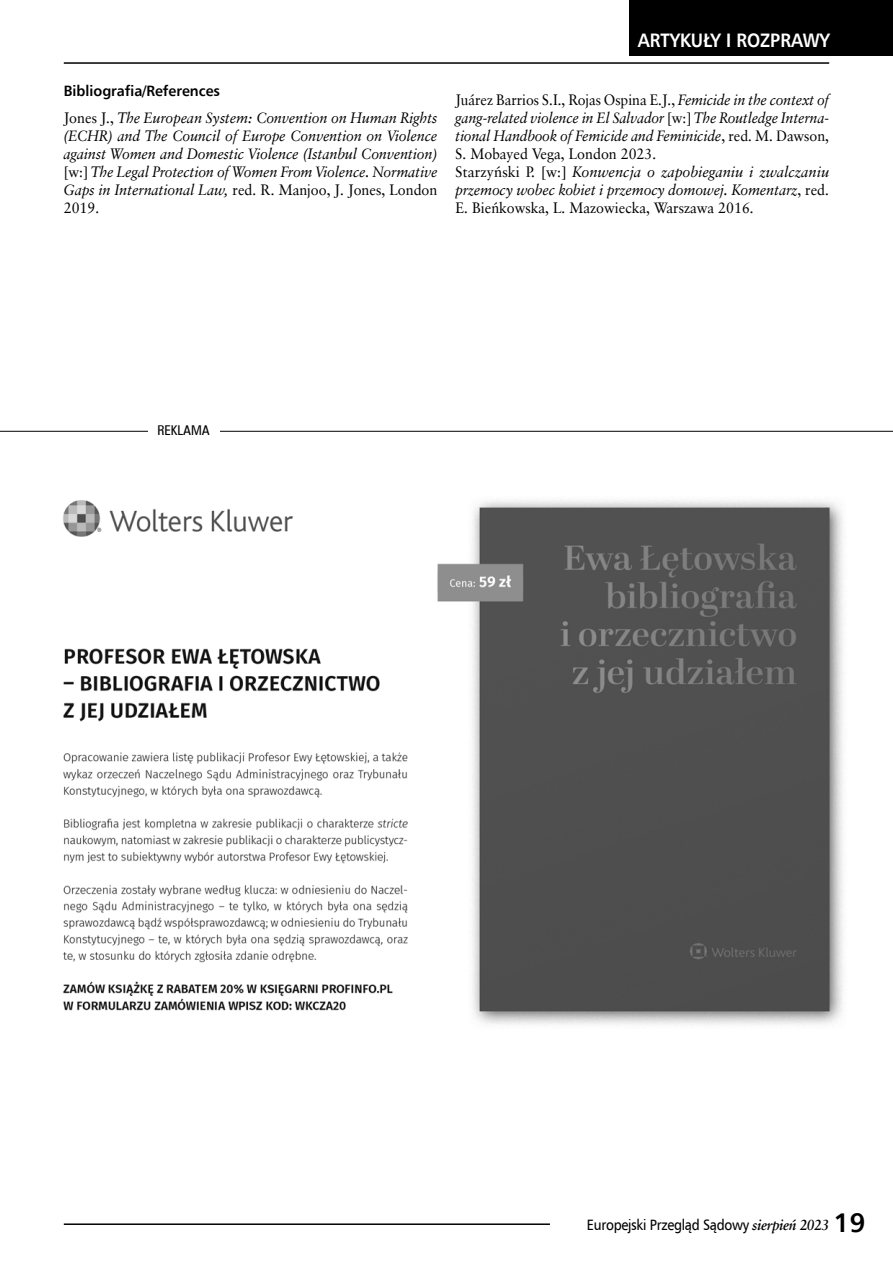
<style>
.page{position:relative;width:893px;height:1263px;background:#fff}
.page>*{position:absolute;margin:0;border:0;box-sizing:border-box;transform-origin:0 0}
.t1{font:700 27px "Humnst 777 EU";color:#000}
.t2{font:700 19.5px "Humnst 777 EU";color:#fff;scale:.9 1}
.t3{font:italic 15px/18px "Class Garmnd EU";color:#000;scale:.94 1}
.t4{font:italic 15px/18px "Class Garmnd EU";color:#000;text-align:justify;scale:.95 1}
.t5{font:15px "Humnst 777 EU";letter-spacing:-.02em;color:#000;scale:.9 1}
.t6{font:700 15px "Humnst 777 EU";color:#000;scale:.95 1}
.t7{font:13.5px "Zurich Cn EU";color:#000}
.s1{font-style:normal}
.s2{font-family:"Class Garmnd EU";font-weight:700;font-style:italic}
</style>
<div class="page">
<hr style="left:64px;top:62px;width:765px;height:2px;background:#000">
<div style="left:629px;top:0;width:264px;height:56px;background:#000"></div>
<hr style="left:64px;top:1223px;width:486px;height:2px;background:#000">
<hr style="left:0;top:431px;width:893px;height:1px;background:#000">
<div style="left:148px;top:425px;width:71px;height:12px;background:#fff"></div>
<img style="left:63px;top:500px;width:780px;height:525px">
<p class="t6" style="left:64px;top:82px;width:166px">Bibliografia/References</p>
<p class="t4" style="left:64px;top:108px;width:395px"><span class="s1">Jones J.,</span> The European System: Convention on Human Rights (ECHR) and The Council of Europe Convention on Violence against Women and Domestic Violence (Istanbul Convention) <span class="s1">[w:]</span> The Legal Protection of Women From Violence. Normative Gaps in International Law, <span class="s1">red. R. Manjoo, J. Jones, London 2019.</span></p>
<h2 class="t2" style="left:638px;top:28px;width:215px">ARTYKUŁY I ROZPRAWY</h2>
<p class="t3" style="left:455px;top:91px;width:399px"><span class="s1">Juárez Barrios S.I., Rojas Ospina E.J.,</span> Femicide in the context of gang-related violence in El Salvador <span class="s1">[w:]</span> The Routledge Interna&shy;tional Handbook of Femicide and Feminicide<span class="s1">, red. M. Dawson, S. Mobayed Vega, London 2023.<br>Starzyński P. [w:]</span> Konwencja o zapobieganiu i zwalczaniu przemocy wobec kobiet i przemocy domowej. Komentarz<span class="s1">, red.<br>E. Bieńkowska, L. Mazowiecka, Warszawa 2016.</span></p>
<p class="t7" style="left:157px;top:422px;width:54px">REKLAMA</p>
<h1 class="t1" style="left:833px;top:1206px;width:34px">19</h1>
<p class="t5" style="left:587px;top:1215px;width:271px">Europejski Przegląd Sądowy <span class="s2">sierpień 2023</span></p>
</div>
